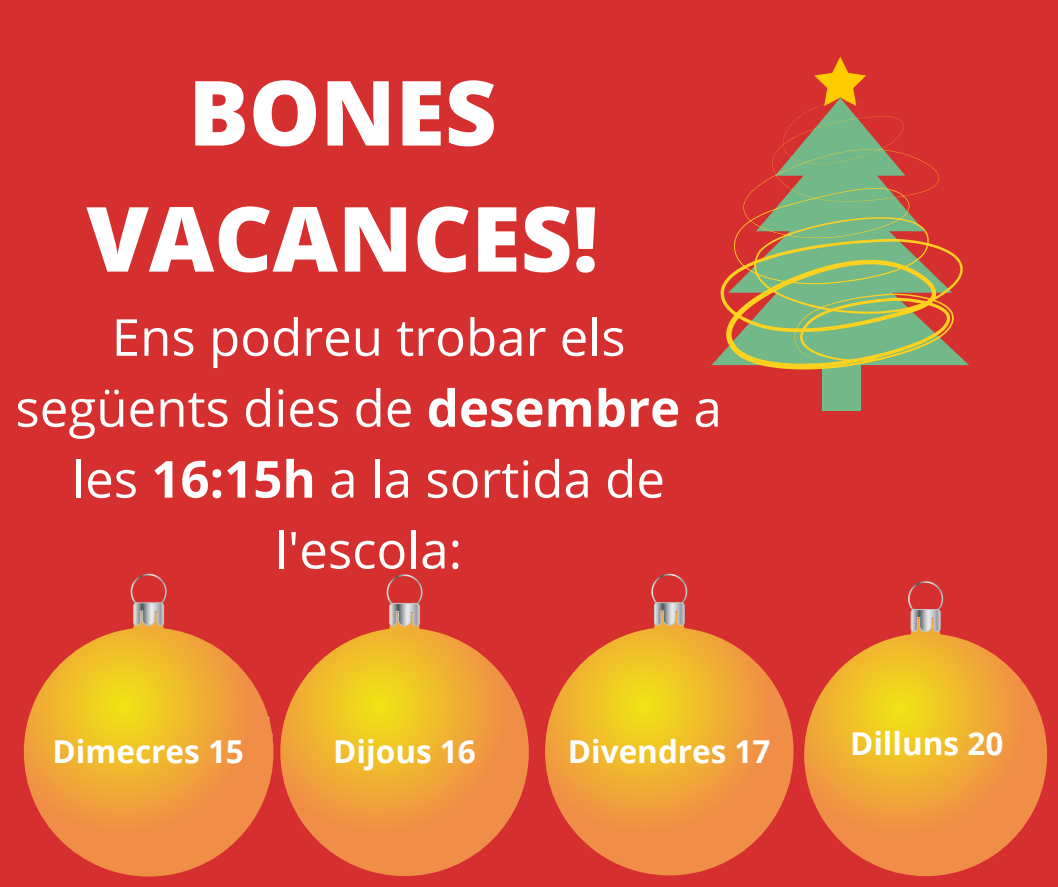
<style>
.page{position:relative;width:1058px;height:887px;background:#fff}
.page>*{position:absolute;margin:0;border:0;box-sizing:border-box;transform-origin:0 0}
.t1{font:800 90px/126px "Open Sans";color:#fff;text-align:center}
.t2{font:51px/70.8px "Open Sans";color:#fff;text-align:center}
.t3{font:700 31.5px "Open Sans";color:#fff}
.s1{font-weight:700}
</style>
<div class="page">
<div style="left:0;top:0;width:1058px;height:886px;background:#d62f2f"></div>
<svg style="left:814px;top:57px;width:52px;height:41px"></svg>
<div style="left:822px;top:363px;width:38px;height:48px;background:#73b889"></div>
<svg style="left:720px;top:101px;width:242px;height:268px"></svg>
<svg style="left:24px;top:626px;width:249px;height:250px"></svg>
<svg style="left:130px;top:573px;width:37px;height:53px"></svg>
<svg style="left:280px;top:627px;width:249px;height:249px"></svg>
<svg style="left:386px;top:574px;width:37px;height:53px"></svg>
<svg style="left:545px;top:626px;width:248px;height:249px"></svg>
<svg style="left:651px;top:573px;width:37px;height:53px"></svg>
<svg style="left:804px;top:632px;width:243px;height:244px"></svg>
<svg style="left:908px;top:581px;width:36px;height:51px"></svg>
<p class="t1" style="left:86px;top:48px;width:514px">BONES<br>VACANCES!</p>
<p class="t2" style="left:15px;top:300px;width:708px">Ens podreu trobar els següents dies de <span class="s1">desembre</span> a les <span class="s1">16:15h</span> a la sortida de l'escola:</p>
<p class="t3" style="left:53px;top:729px;width:193px">Dimecres 15</p>
<p class="t3" style="left:333px;top:729px;width:144px">Dijous 16</p>
<p class="t3" style="left:568px;top:729px;width:204px">Divendres 17</p>
<p class="t3" style="left:850px;top:721px;width:155px">Dilluns 20</p>
</div>
